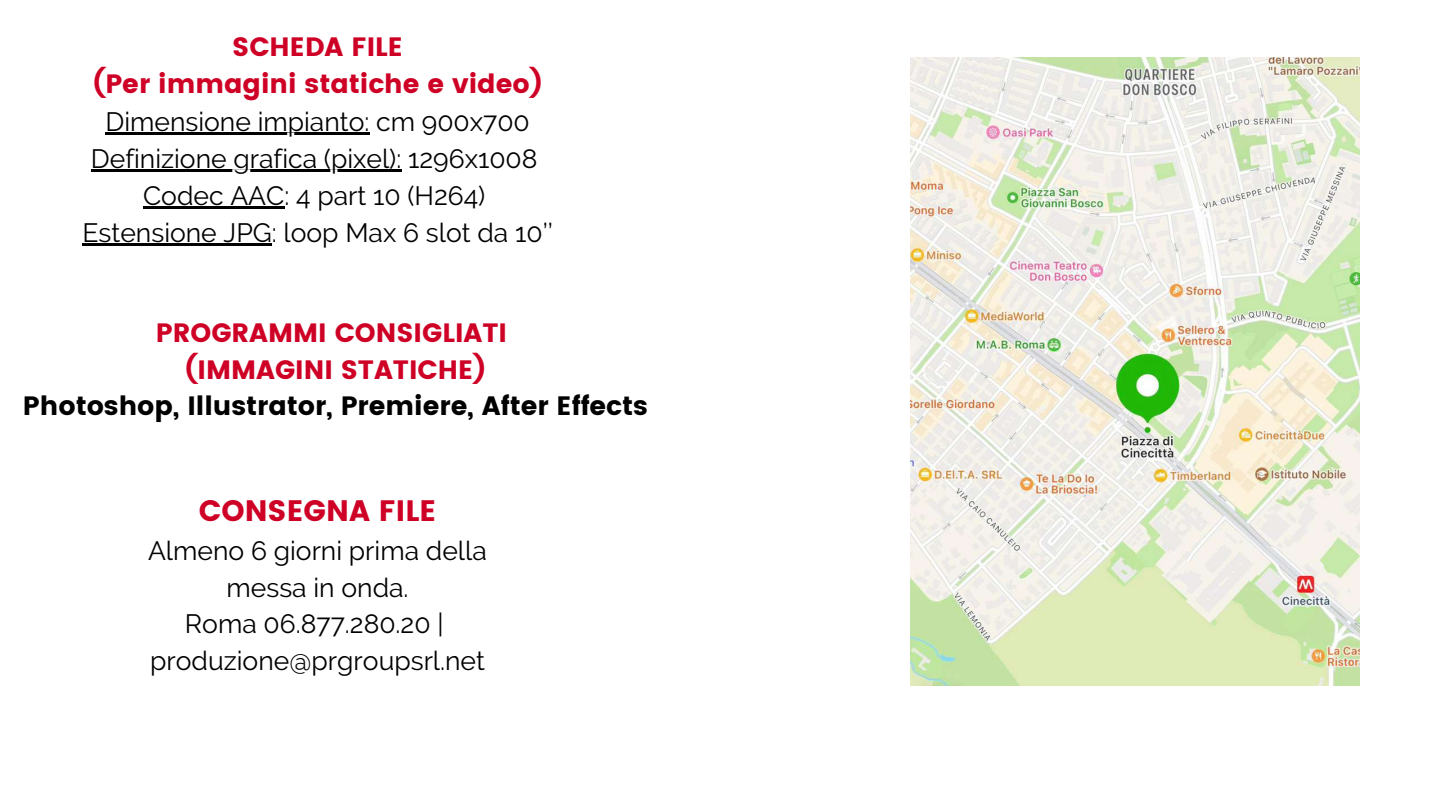
<style>
.page{position:relative;width:1440px;height:810px;background:#fff}
.page>*{position:absolute;margin:0;border:0;box-sizing:border-box;transform-origin:0 0}
.t1{font:29.5px "Poppins";color:#ce0025}
.t2{font:26.5px/36.8px "Raleway";color:#000;text-align:center}
.t3{font:26.5px/36.8px "Poppins";color:#ce0025;text-align:center}
.t4{font:26.5px "Poppins";color:#000}
</style>
<div class="page">
<img style="left:911px;top:58px;width:448px;height:627px">
<hr style="left:105px;top:133px;width:264px;height:2px;background:#000">
<hr style="left:91px;top:170px;width:310px;height:2px;background:#000">
<hr style="left:143px;top:206px;width:141px;height:3px;background:#000">
<hr style="left:83px;top:243px;width:189px;height:2px;background:#000">
<p class="t3" style="left:93px;top:29px;width:451px">SCHEDA FILE<br>(Per immagini statiche e video)</p>
<p class="t2" style="left:83px;top:104px;width:472px">Dimensione impianto: cm 900x700<br>Definizione grafica (pixel): 1296x1008<br>Codec AAC: 4 part 10 (H264)<br>Estensione JPG: loop Max 6 slot da 10’’</p>
<p class="t3" style="left:156px;top:314px;width:353px">PROGRAMMI CONSIGLIATI (IMMAGINI STATICHE)</p>
<p class="t4" style="left:23px;top:391px;width:626px">Photoshop, Illustrator, Premiere, After Effects</p>
<p class="t1" style="left:199px;top:493px;width:239px">CONSEGNA FILE</p>
<p class="t2" style="left:148px;top:532px;width:340px">Almeno 6 giorni prima della messa in onda.<br>Roma 06.877.280.20 | produzione@prgroupsrl.net</p>
</div>
